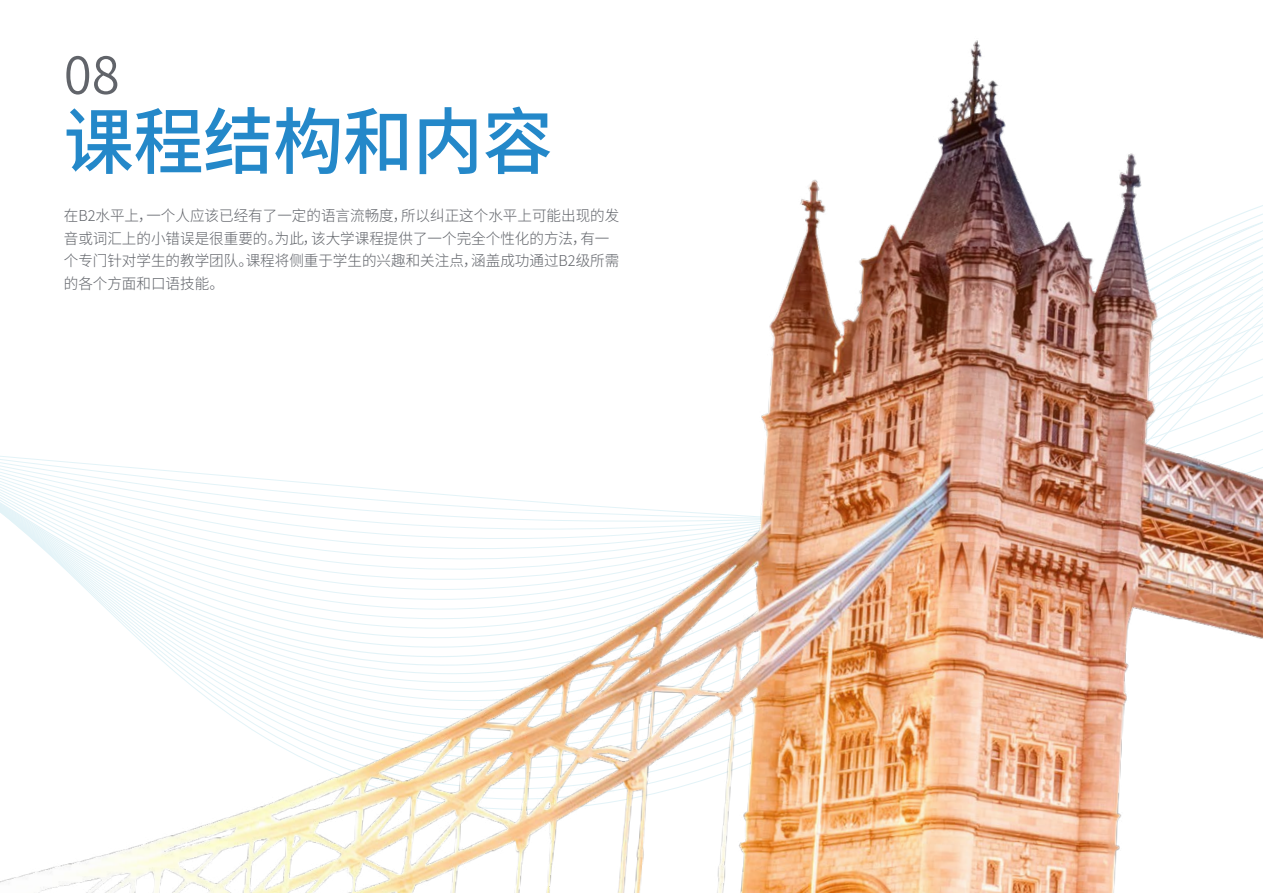
<style>
.page{position:relative;width:1263px;height:893px;background:#fff}
.page>*{position:absolute;margin:0;border:0;box-sizing:border-box;transform-origin:0 0}
.t1{font:500 72px "Source Han Sans CN";color:#2488c9}
.t2{font:52.5px "Source Han Sans CN";color:#61646a}
.t3{font:300 15px/22.5px "Source Han Sans CN";color:#61646a}
</style>
<div class="page">
<img style="left:0;top:40px;width:1263px;height:853px">
<h2 class="t2" style="left:64px;top:45px;width:57px">08</h2>
<h1 class="t1" style="left:64px;top:101px;width:490px">课程结构和内容</h1>
<p class="t3" style="left:64px;top:205px;width:557px">在B2水平上，一个人应该已经有了一定的语言流畅度，所以纠正这个水平上可能出现的发音或词汇上的小错误是很重要的。为此，该大学课程提供了一个完全个性化的方法，有一个专门针对学生的教学团队。课程将侧重于学生的兴趣和关注点，涵盖成功通过B2级所需的各个方面和口语技能。</p>
</div>
